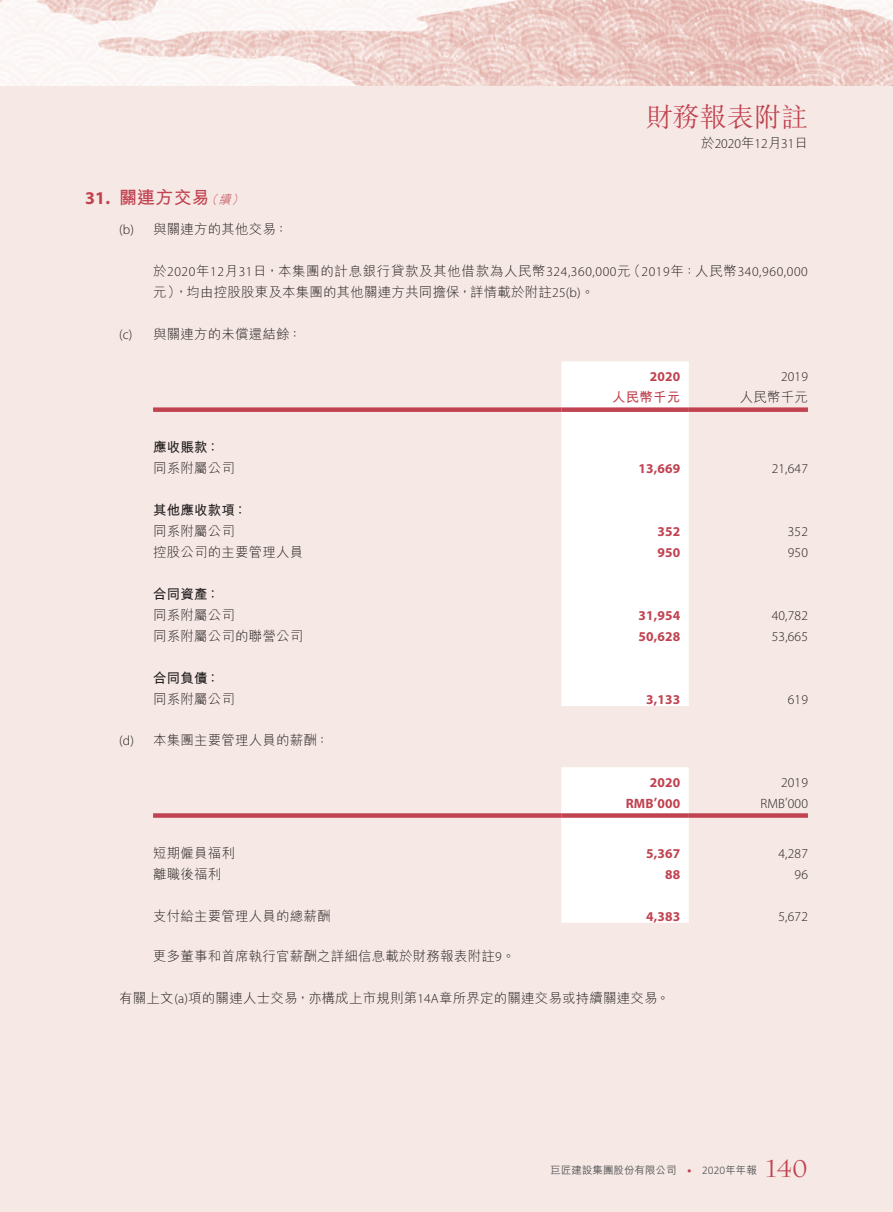
<style>
.page{position:relative;width:893px;height:1212px;background:#f6e8e4}
.page>*{position:absolute;margin:0;border:0;box-sizing:border-box;transform-origin:0 0}
.t1{font:300 27px "M Sung HK";color:#c14250}
.t2{font:24px "Charlemagne Std";color:#c14250}
.t3{font:700 18px "M Hei HK";letter-spacing:.01em;color:#c14250}
.t4{font:700 18px "Myriad Pro";color:#c14250}
.t5{font:300 13.5px/21px "M Hei HK";letter-spacing:.015em;color:#231f20}
.t6{font:300 13.5px "Myriad Pro";letter-spacing:.015em;color:#231f20}
.t7{font:700 13.5px "Myriad Pro";letter-spacing:.01em;color:#c14250}
.t8{font:700 13.5px "M Hei HK";letter-spacing:.01em;color:#231f20}
.t9{font:300 13.5px "Myriad Pro";letter-spacing:.045em;color:#231f20}
.t10{font:700 13.5px "M Hei HK";letter-spacing:.01em;color:#c14250}
.t11{font:italic 300 12px "M Hei HK";color:#c14250}
.t12{font:500 10.5px "M Hei HK";color:#57585a}
.t13{font:300 10.5px "Frutiger LT Std";color:#57585a}
.t14{font:300 9px "Frutiger LT Std";color:#c14250}
.s1{font-family:"M Hei HK"}
.s2{font-family:"Myriad Pro"}
.s3{font-family:"M Hei HK";font-weight:500}
</style>
<div class="page">
<img style="left:0;top:0;width:893px;height:85px">
<div style="left:561px;top:361px;width:128px;height:345px;background:#fff"></div>
<div style="left:153px;top:407px;width:408px;height:5px;background:#c14250"></div>
<div style="left:561px;top:407px;width:128px;height:5px;background:#c14250"></div>
<div style="left:689px;top:407px;width:119px;height:5px;background:#c14250"></div>
<div style="left:561px;top:767px;width:128px;height:156px;background:#fff"></div>
<div style="left:153px;top:813px;width:408px;height:5px;background:#c14250"></div>
<div style="left:561px;top:813px;width:128px;height:5px;background:#c14250"></div>
<div style="left:689px;top:813px;width:119px;height:5px;background:#c14250"></div>
<h1 class="t1" style="left:646px;top:98px;width:163px">財務報表附註</h1>
<p class="t6" style="left:701px;top:136px;width:108px"><span class="s1">於</span>2020<span class="s1">年</span>12<span class="s1">月</span>31<span class="s1">日</span></p>
<h3 class="t4" style="left:85px;top:188px;width:27px">31.</h3>
<h3 class="t3" style="left:119px;top:184px;width:92px">關連方交易</h3>
<p class="t11" style="left:219px;top:191px;width:17px">續</p>
<p class="t11" style="left:205px;top:191px;width:17px">（</p>
<p class="t11" style="left:232px;top:191px;width:17px">(</p>
<p class="t6" style="left:119px;top:222px;width:16px">b( )</p>
<p class="t5" style="left:153px;top:218px;width:136px">與關連方的其他交易：</p>
<p class="t6" style="left:119px;top:327px;width:15px">c( )</p>
<p class="t5" style="left:153px;top:260px;width:479px">於<span class="s2">2020</span>年<span class="s2">12</span>月<span class="s2">31</span>日，本集團的計息銀行貸款及其他借款為人民幣<span class="s2">324,360,000</span>元元，）均由控股股東及本集團的其他關連方共同擔保，詳情載於附註<span class="s2">2 5</span> 。<span class="s2">(b(</span></p>
<p class="t5" style="left:153px;top:323px;width:150px">與關連方的未償還結餘：</p>
<p class="t9" style="left:627px;top:264px;width:182px"><span class="s1">（</span>2019<span class="s1">年：人民幣</span>340,960,000</p>
<p class="t7" style="left:650px;top:369px;width:32px">2020</p>
<p class="t10" style="left:612px;top:387px;width:70px">人民幣千元</p>
<p class="t6" style="left:781px;top:369px;width:28px">2019</p>
<p class="t5" style="left:740px;top:386px;width:70px">人民幣千元</p>
<p class="t6" style="left:119px;top:733px;width:16px">d( )</p>
<p class="t8" style="left:153px;top:437px;width:68px">應收賬款：</p>
<p class="t5" style="left:153px;top:457px;width:83px">同系附屬公司</p>
<p class="t8" style="left:153px;top:500px;width:95px">其他應收款項：</p>
<p class="t5" style="left:153px;top:520px;width:83px">同系附屬公司</p>
<p class="t5" style="left:153px;top:541px;width:152px">控股公司的主要管理人員</p>
<p class="t8" style="left:153px;top:584px;width:68px">合同資產：</p>
<p class="t5" style="left:153px;top:604px;width:83px">同系附屬公司</p>
<p class="t5" style="left:153px;top:625px;width:152px">同系附屬公司的聯營公司</p>
<p class="t8" style="left:153px;top:668px;width:68px">合同負債：</p>
<p class="t5" style="left:153px;top:688px;width:83px">同系附屬公司</p>
<p class="t5" style="left:153px;top:728px;width:177px">本集團主要管理人員的薪酬：</p>
<p class="t7" style="left:639px;top:461px;width:43px">13,669</p>
<p class="t6" style="left:772px;top:461px;width:38px">21,647</p>
<p class="t7" style="left:658px;top:524px;width:24px">352</p>
<p class="t6" style="left:788px;top:524px;width:22px">352</p>
<p class="t7" style="left:658px;top:545px;width:24px">950</p>
<p class="t6" style="left:788px;top:545px;width:22px">950</p>
<p class="t7" style="left:639px;top:608px;width:43px">31,954</p>
<p class="t6" style="left:772px;top:608px;width:38px">40,782</p>
<p class="t7" style="left:639px;top:629px;width:43px">50,628</p>
<p class="t6" style="left:772px;top:629px;width:38px">53,665</p>
<p class="t7" style="left:646px;top:692px;width:36px">3,133</p>
<p class="t6" style="left:788px;top:692px;width:22px">619</p>
<p class="t7" style="left:650px;top:774px;width:32px">2020</p>
<p class="t6" style="left:781px;top:775px;width:28px">2019</p>
<p class="t7" style="left:626px;top:795px;width:56px">RMB’000</p>
<p class="t6" style="left:761px;top:796px;width:49px">RMB‘000</p>
<p class="t5" style="left:153px;top:842px;width:83px">短期僱員福利</p>
<p class="t7" style="left:646px;top:846px;width:36px">5,367</p>
<p class="t6" style="left:778px;top:846px;width:31px">4,287</p>
<p class="t5" style="left:153px;top:863px;width:70px">離職後福利</p>
<p class="t7" style="left:665px;top:867px;width:17px">88</p>
<p class="t6" style="left:795px;top:867px;width:15px">96</p>
<p class="t5" style="left:153px;top:905px;width:179px">支付給主要管理人員的總薪酬</p>
<p class="t5" style="left:153px;top:945px;width:364px">更多董事和首席執行官薪酬之詳細信息載於財務報表附註。<span class="s2">9</span></p>
<p class="t5" style="left:119px;top:987px;width:552px">有關上文 <span class="s2">)a(</span> 項的關連人士交易，亦構成上市規則第<span class="s2">14A</span>章所界定的關連交易或持續關連交易。</p>
<p class="t7" style="left:646px;top:909px;width:36px">4,383</p>
<p class="t6" style="left:778px;top:909px;width:31px">5,672</p>
<p class="t12" style="left:550px;top:1163px;width:127px">巨匠建設集團股份有限公司</p>
<p class="t14" style="left:687px;top:1166px;width:6px">•</p>
<p class="t13" style="left:702px;top:1164px;width:56px">2020<span class="s3">年年報</span></p>
<h2 class="t2" style="left:766px;top:1155px;width:44px">140</h2>
</div>
